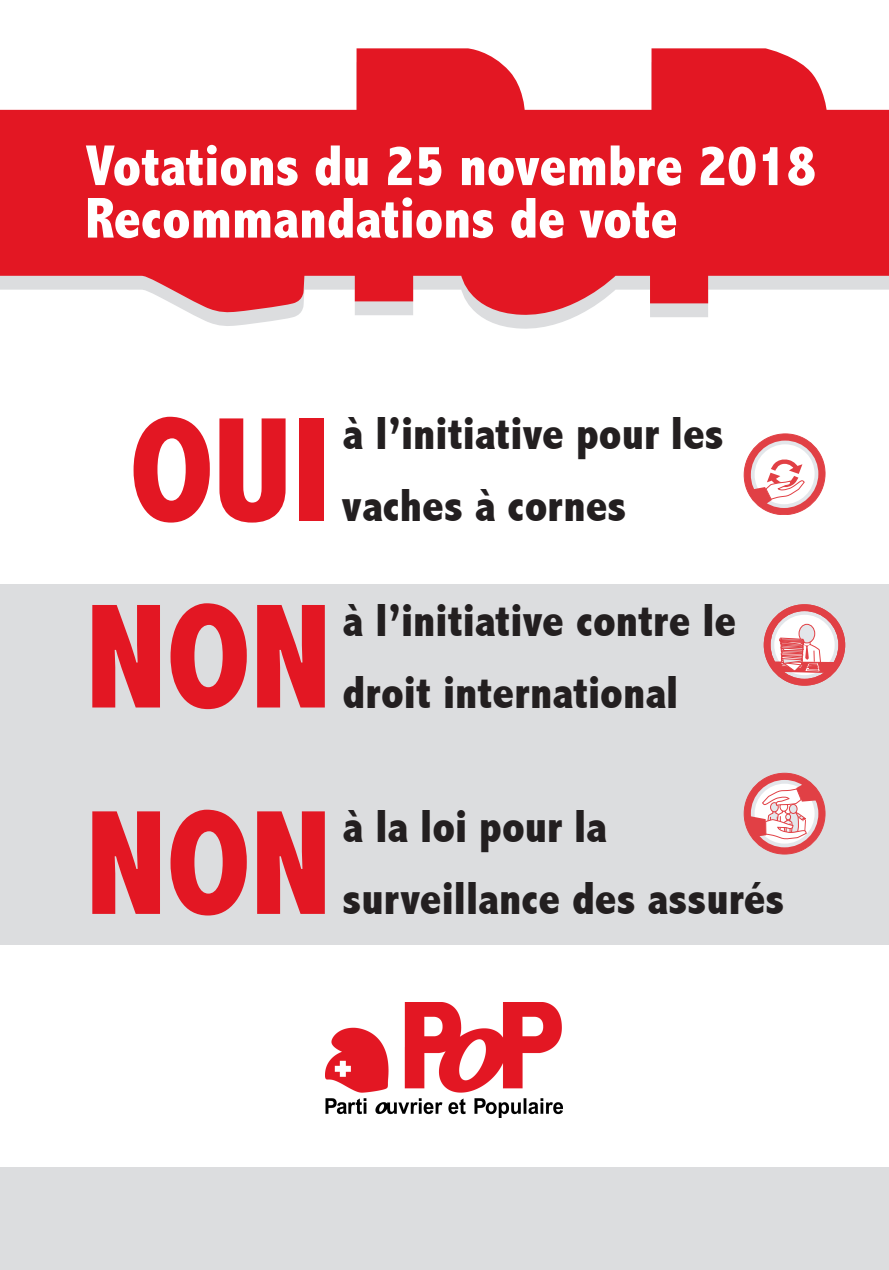
<style>
.page{position:relative;width:889px;height:1270px;background:#fff}
.page>*{position:absolute;margin:0;border:0;box-sizing:border-box;transform-origin:0 0}
.t1{font:800 condensed 150.5px "Abadi";color:#e31723}
.t2{font:800 condensed 58.1px "Abadi";color:#fff}
.t3{font:800 condensed 46.55px "Abadi";color:#231f20}
</style>
<div class="page">
<img style="left:325px;top:1002px;width:237px;height:116px">
<svg style="left:198px;top:317px;width:376px;height:12px"></svg>
<svg style="left:0;top:48px;width:888px;height:269px;fill:#e31723"></svg>
<div style="left:0;top:1167px;width:888px;height:103px;background:#dcdddf"></div>
<div style="left:0;top:584px;width:888px;height:163px;background:#dcdddf"></div>
<div style="left:0;top:782px;width:888px;height:163px;background:#dcdddf"></div>
<div style="left:1px;top:747px;width:887px;height:35px;background:#dcdddf"></div>
<svg style="left:743px;top:434px;width:81px;height:81px"></svg>
<svg style="left:763px;top:604px;width:81px;height:82px"></svg>
<svg style="left:743px;top:773px;width:81px;height:81px"></svg>
<svg style="left:747px;top:782px;width:69px;height:72px"></svg>
<p class="t2" style="left:85px;top:132px;width:732px">Votations du 25 novembre 2018</p>
<p class="t2" style="left:85px;top:185px;width:593px">Recommandations de vote</p>
<p class="t1" style="left:130px;top:383px;width:202px">OUI</p>
<p class="t3" style="left:342px;top:406px;width:382px">à l’initiative pour les</p>
<p class="t3" style="left:342px;top:479px;width:285px">vaches à cornes</p>
<p class="t1" style="left:85px;top:570px;width:248px">NON</p>
<p class="t3" style="left:342px;top:593px;width:395px">à l’initiative contre le</p>
<p class="t3" style="left:342px;top:665px;width:337px">droit international</p>
<p class="t1" style="left:85px;top:776px;width:248px">NON</p>
<p class="t3" style="left:342px;top:799px;width:266px">à la loi pour la</p>
<p class="t3" style="left:342px;top:872px;width:443px">surveillance des assurés</p>
</div>
